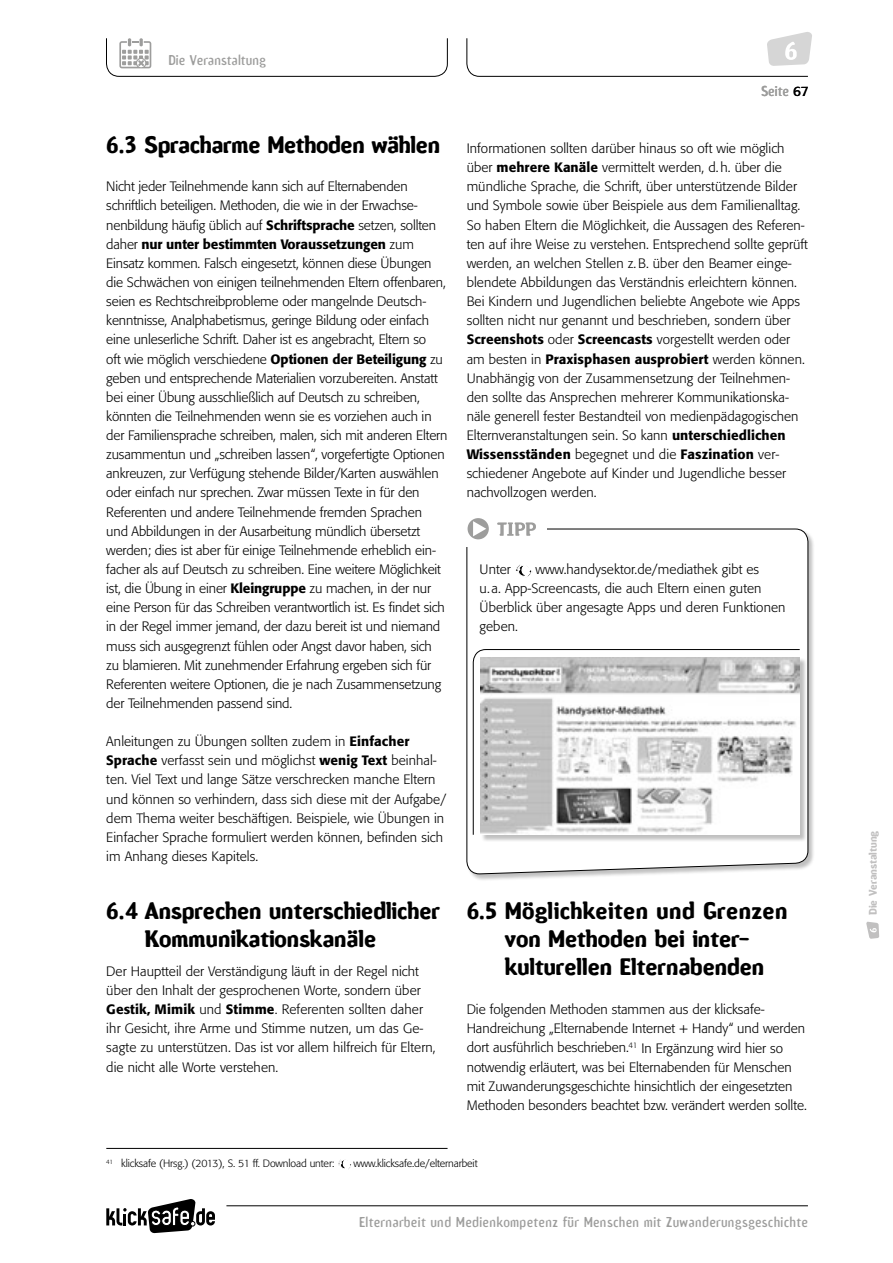
<style>
.page{position:relative;width:893px;height:1263px;background:#fff}
.page>*{position:absolute;margin:0;border:0;box-sizing:border-box;transform-origin:0 0}
.t1{font:22.5px/28.2px "Amoebia Drop";color:#000}
.t2{font:300 13.5px/19.2px "Formata";color:#000}
.t3{font:13.5px "Amoebia Sans";letter-spacing:.02em;color:#9d9d9c}
.t4{font:13.5px "Amoebia Sans";color:#9d9d9c}
.t5{font:300 10.5px "Formata";letter-spacing:-.01em;color:#000}
.t6{font:10.5px "Amoebia Drop";color:#c1c0c0}
.s1{font-weight:500}
.s2{font-family:"Formata";color:#000}
</style>
<div class="page">
<div style="left:467px;top:529px;width:348px;height:352px;background:#000;opacity:.25"></div>
<svg style="left:466px;top:529px;width:342px;height:345px"></svg>
<hr style="left:106px;top:1148px;width:342px;height:1px;background:#000">
<svg style="left:338px;top:1159px;width:13px;height:10px"></svg>
<div style="left:460px;top:517px;width:87px;height:29px;background:#fff"></div>
<div style="left:468px;top:518px;width:21px;height:21px;background:#9d9d9c;border-radius:50%"></div>
<svg style="left:473px;top:521px;width:13px;height:15px"></svg>
<svg style="left:497px;top:522px;width:39px;height:14px"></svg>
<svg style="left:515px;top:564px;width:17px;height:13px"></svg>
<div style="left:481px;top:658px;width:326px;height:184px;background:#000;opacity:.25"></div>
<svg style="left:473px;top:649px;width:327px;height:186px"></svg>
<svg style="left:866px;top:922px;width:13px;height:17px"></svg>
<svg style="left:106px;top:1199px;width:109px;height:34px"></svg>
<hr style="left:226px;top:1205px;width:582px;height:1px;background:#000">
<svg style="left:106px;top:38px;width:342px;height:39px"></svg>
<svg style="left:466px;top:32px;width:346px;height:45px"></svg>
<p class="t4" style="left:168px;top:53px;width:99px">Die Veranstaltung</p>
<h1 class="t1" style="left:106px;top:131px;width:335px">6.3 Spracharme Methoden wählen</h1>
<p class="t2" style="left:106px;top:177px;width:343px">Nicht jeder Teilnehmende kann sich auf Elternabenden schriftlich beteiligen. Methoden, die wie in der Erwachse&shy;nenbildung häufig üblich auf <span class="s1">Schriftsprache</span> setzen, sollten daher <span class="s1">nur unter bestimmten Voraussetzungen</span> zum Einsatz kommen. Falsch eingesetzt, können diese Übungen die Schwächen von einigen teilnehmenden Eltern offenbaren, seien es Rechtschreibprobleme oder mangelnde Deutsch&shy;kenntnisse, Analphabetismus, geringe Bildung oder einfach eine unleserliche Schrift. Daher ist es angebracht, Eltern so<br>oft wie möglich verschiedene <span class="s1">Optionen der Beteiligung</span> zu geben und entsprechende Materialien vorzubereiten. Anstatt bei einer Übung ausschließlich auf Deutsch zu schreiben, könnten die Teilnehmenden wenn sie es vorziehen auch in der Familiensprache schreiben, malen, sich mit anderen Eltern zusammentun und „schreiben lassen“, vorgefertigte Optionen ankreuzen, zur Verfügung stehende Bilder/Karten auswählen oder einfach nur sprechen. Zwar müssen Texte in für den Referenten und andere Teilnehmende fremden Sprachen<br>und Abbildungen in der Ausarbeitung mündlich übersetzt werden; dies ist aber für einige Teilnehmende erheblich ein&shy;facher als auf Deutsch zu schreiben. Eine weitere Möglichkeit ist, die Übung in einer <span class="s1">Kleingruppe</span> zu machen, in der nur eine Person für das Schreiben verantwortlich ist. Es findet sich in der Regel immer jemand, der dazu bereit ist und niemand muss sich ausgegrenzt fühlen oder Angst davor haben, sich zu blamieren. Mit zunehmender Erfahrung ergeben sich für Referenten weitere Optionen, die je nach Zusammensetzung der Teilnehmenden passend sind.</p>
<p class="t2" style="left:106px;top:732px;width:341px">Anleitungen zu Übungen sollten zudem in <span class="s1">Einfacher Sprache</span> verfasst sein und möglichst <span class="s1">wenig Text</span> beinhal&shy;ten. Viel Text und lange Sätze verschrecken manche Eltern und können so verhindern, dass sich diese mit der Aufgabe/ dem Thema weiter beschäftigen. Beispiele, wie Übungen in Einfacher Sprache formuliert werden können, befinden sich im Anhang dieses Kapitels.</p>
<h1 class="t1" style="left:145px;top:897px;width:297px;text-indent:-38px">6.4 Ansprechen unterschiedlicher<br>Kommunikationskanäle</h1>
<p class="t2" style="left:106px;top:962px;width:331px">Der Hauptteil der Verständigung läuft in der Regel nicht über den Inhalt der gesprochenen Worte, sondern über <span class="s1">Gestik, Mimik</span> und <span class="s1">Stimme</span>. Referenten sollten daher ihr Gesicht, ihre Arme und Stimme nutzen, um das Ge&shy;sagte zu unterstützen. Das ist vor allem hilfreich für Eltern, die nicht alle Worte verstehen.</p>
<p class="t3" style="left:761px;top:83px;width:49px">Seite <span class="s2">67</span></p>
<p class="t2" style="left:467px;top:139px;width:343px">Informationen sollten darüber hinaus so oft wie möglich über <span class="s1">mehrere Kanäle</span> vermittelt werden, d.h. über die mündliche Sprache, die Schrift, über unterstützende Bilder und Symbole sowie über Beispiele aus dem Familienalltag.<br>So haben Eltern die Möglichkeit, die Aussagen des Referen&shy;ten auf ihre Weise zu verstehen. Entsprechend sollte geprüft werden, an welchen Stellen z.B. über den Beamer einge&shy;blendete Abbildungen das Verständnis erleichtern können.<br>Bei Kindern und Jugendlichen beliebte Angebote wie Apps sollten nicht nur genannt und beschrieben, sondern über <span class="s1">Screenshots</span> oder <span class="s1">Screencasts</span> vorgestellt werden oder am besten in <span class="s1">Praxisphasen ausprobiert</span> werden können.<br>Unabhängig von der Zusammensetzung der Teilnehmen&shy;den sollte das Ansprechen mehrerer Kommunikationska&shy;näle generell fester Bestandteil von medienpädagogischen Elternveranstaltungen sein. So kann <span class="s1">unterschiedlichen Wissensständen</span> begegnet und die <span class="s1">Faszination</span> ver&shy;schiedener Angebote auf Kinder und Jugendliche besser nachvollzogen werden.</p>
<p class="t2" style="left:480px;top:560px;width:307px;text-indent:56px">www.handysektor.de/mediathek gibt es<br>u. a. App-Screencasts, die auch Eltern einen guten Überblick über angesagte Apps und deren Funktionen geben.</p>
<p class="t2" style="left:480px;top:560px;width:33px">Unter</p>
<h1 class="t1" style="left:505px;top:897px;width:284px;text-indent:-38px">6.5 Möglichkeiten und Grenzen von Methoden bei inter&shy;kulturellen Elternabenden</h1>
<p class="t2" style="left:467px;top:1000px;width:342px">Die folgenden Methoden stammen aus der klicksafe-Handreichung „Elternabende Internet + Handy“ und werden dort ausführlich beschrieben.<sup>41</sup> In Ergänzung wird hier so notwendig erläutert, was bei Elternabenden für Menschen mit Zuwanderungsgeschichte hinsichtlich der eingesetzten Methoden besonders beachtet bzw. verändert werden sollte.</p>
<p class="t5" style="left:106px;top:1157px;width:230px"><sup>41</sup> klicksafe (Hrsg.) (2013), S. 51 ff. Download unter:</p>
<p class="t5" style="left:353px;top:1157px;width:126px">www.klicksafe.de/elternarbeit</p>
<p class="t3" style="left:359px;top:1214px;width:450px">Elternarbeit und Medienkompetenz für Menschen mit Zuwanderungsgeschichte</p>
<p class="t6" style="left:867px;top:915px;width:86px;rotate:-90deg">Die Veranstaltung</p>
</div>
